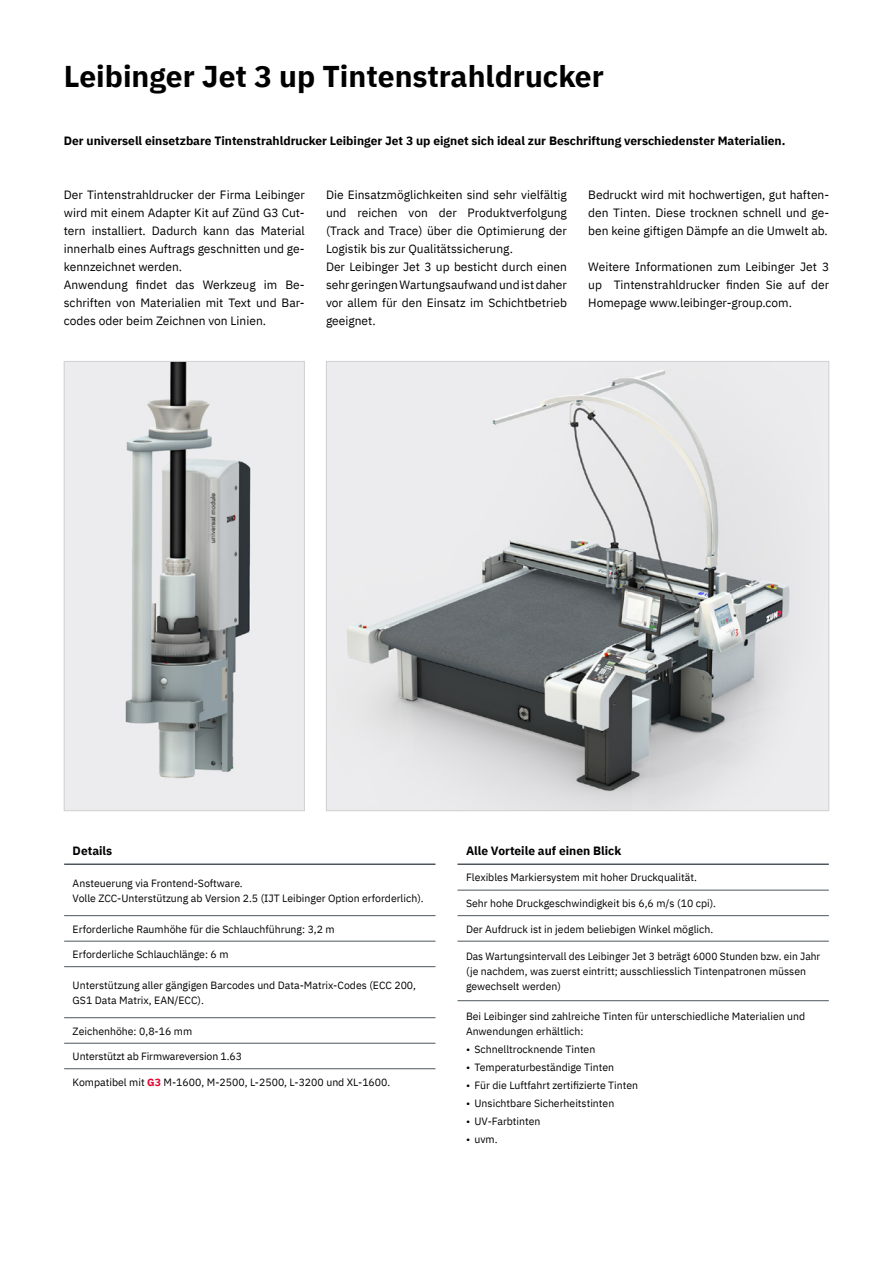
<style>
.page{position:relative;width:893px;height:1263px;background:#fff}
.page>*{position:absolute;margin:0;border:0;box-sizing:border-box;transform-origin:0 0}
.pri_01_headline{font:700 30px "IBM Plex Sans";color:#000}
.pri_03_body_text{font:12px/18px "IBM Plex Sans";color:#000;text-align:justify}
.pri_02_sub_headline{font:700 12px "IBM Plex Sans";color:#000}
.pri_04_table_header{font:700 12px "IBM Plex Sans";color:#000}
.pri_04_table_text{font:10.5px/15px "IBM Plex Sans";color:#000}
.s1{font-weight:700;color:#e4032e}
</style>
<div class="page">
<img style="left:66px;top:363px;width:237px;height:446px">
<div style="left:64px;top:361px;width:241px;height:450px;border:1px solid #d0d0d0"></div>
<img style="left:328px;top:363px;width:499px;height:446px">
<hr style="left:457px;top:890px;width:372px;height:1px;background:#4c575d">
<hr style="left:457px;top:915px;width:372px;height:1px;background:#4c575d">
<hr style="left:457px;top:941px;width:372px;height:1px;background:#4c575d">
<hr style="left:457px;top:1000px;width:372px;height:1px;background:#4c575d">
<hr style="left:457px;top:863px;width:372px;height:2px;background:#4c575d">
<hr style="left:64px;top:915px;width:371px;height:1px;background:#4c575d">
<hr style="left:64px;top:941px;width:371px;height:1px;background:#4c575d">
<hr style="left:64px;top:966px;width:371px;height:1px;background:#4c575d">
<hr style="left:64px;top:1017px;width:371px;height:1px;background:#4c575d">
<hr style="left:64px;top:863px;width:371px;height:2px;background:#4c575d">
<hr style="left:64px;top:1043px;width:371px;height:1px;background:#4d585f">
<hr style="left:64px;top:1068px;width:371px;height:1px;background:#4d585f">
<p class="pri_01_headline" style="left:64px;top:53px;width:542px">Leibinger Jet 3 up Tintenstrahldrucker</p>
<p class="pri_02_sub_headline" style="left:64px;top:131px;width:723px">Der universell einsetzbare Tintenstrahldrucker Leibinger Jet 3 up eignet sich ideal zur Beschriftung verschiedenster Materialien.</p>
<p class="pri_03_body_text" style="left:64px;top:185px;width:242px">Der Tintenstrahldrucker der Firma Leibinger wird mit einem Adapter Kit auf Zünd G3 Cut&shy;tern installiert. Dadurch kann das Material innerhalb eines Auftrags geschnitten und ge&shy;kennzeichnet werden.</p>
<p class="pri_03_body_text" style="left:64px;top:275px;width:242px">Anwendung findet das Werkzeug im Be&shy;schriften von Materialien mit Text und Bar&shy;codes oder beim Zeichnen von Linien.</p>
<p class="pri_03_body_text" style="left:326px;top:185px;width:242px">Die Einsatzmöglichkeiten sind sehr vielfältig und reichen von der Produktverfolgung (Track and Trace) über die Optimierung der Logistik bis zur Qualitätssicherung.</p>
<p class="pri_03_body_text" style="left:326px;top:257px;width:242px">Der Leibinger Jet 3 up besticht durch einen sehr geringen Wartungsaufwand und ist daher vor allem für den Einsatz im Schichtbetrieb geeignet.</p>
<p class="pri_03_body_text" style="left:588px;top:185px;width:242px">Bedruckt wird mit hochwertigen, gut haften&shy;den Tinten. Diese trocknen schnell und ge&shy;ben keine giftigen Dämpfe an die Umwelt ab.</p>
<p class="pri_03_body_text" style="left:588px;top:257px;width:242px">Weitere Informationen zum Leibinger Jet 3 up Tintenstrahldrucker finden Sie auf der Homepage www.leibinger-group.com.</p>
<p class="pri_04_table_header" style="left:73px;top:841px;width:41px">Details</p>
<p class="pri_04_table_text" style="left:73px;top:875px;width:172px">Ansteuerung via Frontend-Software.</p>
<p class="pri_04_table_text" style="left:73px;top:890px;width:353px">Volle ZCC-Unterstützung ab Version 2.5 (IJT Leibinger Option erforderlich).</p>
<p class="pri_04_table_text" style="left:73px;top:920px;width:264px">Erforderliche Raumhöhe für die Schlauchführung: 3,2 m</p>
<p class="pri_04_table_text" style="left:73px;top:946px;width:157px">Erforderliche Schlauchlänge: 6 m</p>
<p class="pri_04_table_text" style="left:73px;top:977px;width:345px">Unterstützung aller gängigen Barcodes und Data-Matrix-Codes (ECC 200,<br>GS1 Data Matrix, EAN/ECC).</p>
<p class="pri_04_table_text" style="left:73px;top:1022px;width:121px">Zeichenhöhe: 0,8-16 mm</p>
<p class="pri_04_table_text" style="left:73px;top:1048px;width:171px">Unterstützt ab Firmwareversion 1.63</p>
<p class="pri_04_table_text" style="left:73px;top:1074px;width:319px">Kompatibel mit <span class="s1">G3</span> M-1600, M-2500, L-2500, L-3200 und XL-1600.</p>
<p class="pri_04_table_header" style="left:466px;top:841px;width:157px">Alle Vorteile auf einen Blick</p>
<p class="pri_04_table_text" style="left:466px;top:869px;width:232px">Flexibles Markiersystem mit hoher Druckqualität.</p>
<p class="pri_04_table_text" style="left:466px;top:895px;width:252px">Sehr hohe Druckgeschwindigkeit bis 6,6 m/s (10 cpi).</p>
<p class="pri_04_table_text" style="left:466px;top:920px;width:249px">Der Aufdruck ist in jedem beliebigen Winkel möglich.</p>
<p class="pri_04_table_text" style="left:466px;top:948px;width:356px">Das Wartungsintervall des Leibinger Jet 3 beträgt 6000 Stunden bzw. ein Jahr</p>
<p class="pri_04_table_text" style="left:466px;top:963px;width:342px">(je nachdem, was zuerst eintritt; ausschliesslich Tintenpatronen müssen gewechselt werden)</p>
<p class="pri_04_table_text" style="left:466px;top:1008px;width:341px">Bei Leibinger sind zahlreiche Tinten für unterschiedliche Materialien und<br>Anwendungen erhältlich:</p>
<p class="pri_04_table_text" style="left:466px;top:1041px;width:131px">• Schnelltrocknende Tinten</p>
<p class="pri_04_table_text" style="left:466px;top:1059px;width:150px">• Temperaturbeständige Tinten</p>
<p class="pri_04_table_text" style="left:466px;top:1077px;width:174px">• Für die Luftfahrt zertifizierte Tinten</p>
<p class="pri_04_table_text" style="left:466px;top:1095px;width:150px">• Unsichtbare Sicherheitstinten</p>
<p class="pri_04_table_text" style="left:466px;top:1113px;width:76px">• UV-Farbtinten</p>
<p class="pri_04_table_text" style="left:466px;top:1131px;width:33px">• uvm.</p>
</div>
